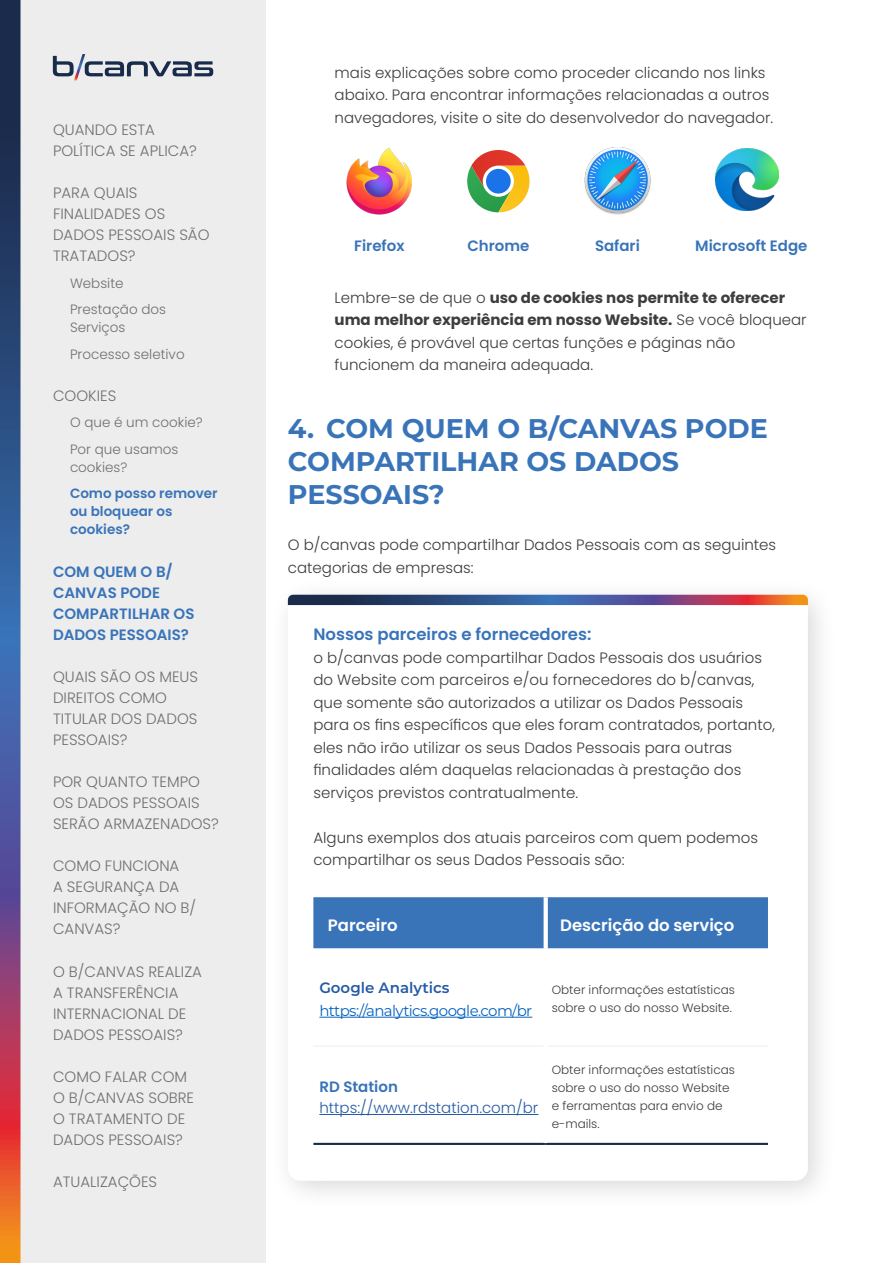
<style>
.page{position:relative;width:893px;height:1263px;background:#fff}
.page>*{position:absolute;margin:0;border:0;box-sizing:border-box;transform-origin:0 0}
.t1{font:700 27px/33px "Montserrat";color:#3974b9}
.t2{font:600 16.5px "Poppins";color:#3974b9}
.t3{font:600 16.5px "Poppins";color:#fff}
.t4{font:300 15px/22.5px "Poppins";color:#3c3c3b}
.t5{font:300 15px/21px "Poppins";color:#706f6f}
.t6{font:600 15px/21px "Poppins";color:#3974b9}
.t7{font:15px "Montserrat";letter-spacing:-.04em;color:#0563c1}
.t8{font:300 15px "Poppins";color:#265aa6}
.t9{font:600 15px "Montserrat";color:#265aa6}
.t10{font:300 13.5px/26.5px "Poppins";color:#706f6f}
.t11{font:600 13.5px/18px "Poppins";color:#3974b9}
.t12{font:300 12px/18px "Poppins";color:#3c3c3b}
.s1{font-weight:700;color:#3d3d3d}
</style>
<div class="page">
<div style="left:0;top:0;width:266px;height:1263px;background:#ededed"></div>
<svg style="left:53px;top:54px;width:160px;height:26px"></svg>
<svg style="left:0;top:0;width:21px;height:1263px;background:#594b73"></svg>
<div style="left:270px;top:576px;width:567px;height:634px;background:#000;opacity:.15"></div>
<div style="left:288px;top:595px;width:520px;height:586px;background:#fff;border-radius:13px"></div>
<svg style="left:288px;top:595px;width:520px;height:10px;background:#5a4c72"></svg>
<svg style="left:467px;top:150px;width:63px;height:62px"></svg>
<img style="left:347px;top:147px;width:65px;height:68px">
<img style="left:584px;top:147px;width:67px;height:68px">
<img style="left:716px;top:148px;width:63px;height:63px">
<div style="left:313px;top:897px;width:455px;height:51px;background:#3974b9"></div>
<hr style="left:313px;top:1143px;width:233px;height:2px;background:#1a2b4c">
<hr style="left:546px;top:1143px;width:222px;height:2px;background:#1a2b4c">
<hr style="left:313px;top:1045px;width:231px;height:1px;background:#ededed">
<hr style="left:548px;top:1045px;width:220px;height:1px;background:#ededed">
<svg style="left:544px;top:897px;width:4px;height:51px"></svg>
<hr style="left:319px;top:1017px;width:213px;height:1px;background:#0563c1">
<hr style="left:319px;top:1114px;width:219px;height:1px;background:#265aa6">
<p class="t5" style="left:53px;top:119px;width:145px">QUANDO ESTA<br>POLÍTICA SE APLICA?</p>
<p class="t5" style="left:53px;top:182px;width:158px">PARA QUAIS<br>FINALIDADES OS<br>DADOS PESSOAIS SÃO<br>TRATADOS?</p>
<p class="t10" style="left:70px;top:270px;width:98px">Website<br>Prestação dos</p>
<p class="t10" style="left:70px;top:314px;width:116px">Serviços<br>Processo seletivo</p>
<p class="t5" style="left:53px;top:385px;width:65px">COOKIES</p>
<p class="t10" style="left:70px;top:409px;width:134px">O que é um cookie?<br>Por que usamos</p>
<p class="t10" style="left:70px;top:454px;width:59px">cookies?</p>
<p class="t11" style="left:70px;top:485px;width:149px">Como posso remover ou bloquear os cookies?</p>
<p class="t6" style="left:53px;top:561px;width:143px">COM QUEM O B/<br>CANVAS PODE<br>COMPARTILHAR OS<br>DADOS PESSOAIS?</p>
<p class="t5" style="left:53px;top:666px;width:147px">QUAIS SÃO OS MEUS<br>DIREITOS COMO<br>TITULAR DOS DADOS<br>PESSOAIS?</p>
<p class="t5" style="left:53px;top:771px;width:167px">POR QUANTO TEMPO<br>OS DADOS PESSOAIS<br>SERÃO ARMAZENADOS?</p>
<p class="t5" style="left:53px;top:856px;width:145px">COMO FUNCIONA<br>A SEGURANÇA DA<br>INFORMAÇÃO NO B/<br>CANVAS?</p>
<p class="t5" style="left:53px;top:961px;width:151px">O B/CANVAS REALIZA<br>A TRANSFERÊNCIA<br>INTERNACIONAL DE<br>DADOS PESSOAIS?</p>
<p class="t5" style="left:53px;top:1066px;width:143px">COMO FALAR COM<br>O B/CANVAS SOBRE<br>O TRATAMENTO DE<br>DADOS PESSOAIS?</p>
<p class="t5" style="left:53px;top:1171px;width:106px">ATUALIZAÇÕES</p>
<p class="t4" style="left:335px;top:61px;width:440px">mais explicações sobre como proceder clicando nos links abaixo. Para encontrar informações relacionadas a outros navegadores, visite o site do desenvolvedor do navegador.</p>
<p class="t6" style="left:354px;top:236px;width:52px">Firefox</p>
<p class="t6" style="left:467px;top:236px;width:64px">Chrome</p>
<p class="t6" style="left:595px;top:236px;width:46px">Safari</p>
<p class="t6" style="left:695px;top:236px;width:114px">Microsoft Edge</p>
<p class="t4" style="left:335px;top:286px;width:474px">Lembre-se de que o <span class="s1">uso de cookies nos permite te oferecer uma melhor experiência em nosso Website.</span> Se você bloquear cookies, é provável que certas funções e páginas não funcionem da maneira adequada.</p>
<h1 class="t1" style="left:288px;top:410px;width:482px">4. COM QUEM O B/CANVAS PODE<br>COMPARTILHAR OS DADOS<br>PESSOAIS?</h1>
<p class="t4" style="left:288px;top:534px;width:490px">O b/canvas pode compartilhar Dados Pessoais com as seguintes categorias de empresas:</p>
<p class="t2" style="left:313px;top:625px;width:280px">Nossos parceiros e fornecedores:</p>
<p class="t4" style="left:313px;top:646px;width:463px">o b/canvas pode compartilhar Dados Pessoais dos usuários do Website com parceiros e/ou fornecedores do b/canvas, que somente são autorizados a utilizar os Dados Pessoais para os fins específicos que eles foram contratados, portanto, eles não irão utilizar os seus Dados Pessoais para outras finalidades além daquelas relacionadas à prestação dos serviços previstos contratualmente.</p>
<p class="t4" style="left:313px;top:826px;width:446px">Alguns exemplos dos atuais parceiros com quem podemos compartilhar os seus Dados Pessoais são:</p>
<p class="t3" style="left:328px;top:916px;width:71px">Parceiro</p>
<p class="t3" style="left:560px;top:916px;width:176px">Descrição do serviço</p>
<p class="t9" style="left:319px;top:977px;width:132px">Google Analytics</p>
<p class="t7" style="left:319px;top:1000px;width:214px">https://analytics.google.com/br</p>
<p class="t12" style="left:552px;top:981px;width:185px">Obter informações estatísticas sobre o uso do nosso Website.</p>
<p class="t6" style="left:319px;top:1077px;width:80px">RD Station</p>
<p class="t8" style="left:319px;top:1099px;width:220px">https://www.rdstation.com/br</p>
<p class="t12" style="left:552px;top:1061px;width:185px">Obter informações estatísticas sobre o uso do nosso Website e ferramentas para envio de e-mails.</p>
</div>
